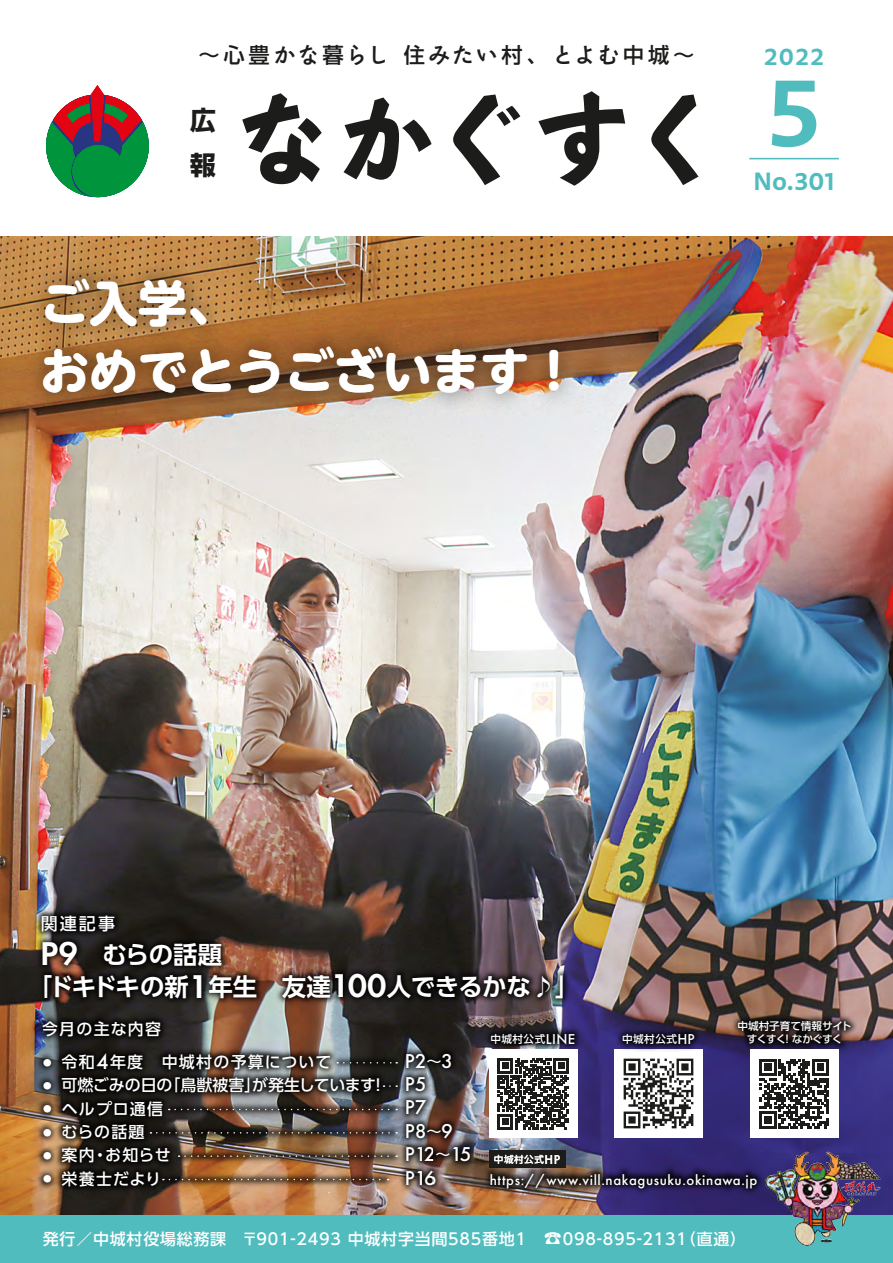
<style>
.page{position:relative;width:893px;height:1263px;background:#fff}
.page>*{position:absolute;margin:0;border:0;box-sizing:border-box;transform-origin:0 0}
.t1{font:700 97.8px "Sharoa Pro";color:#50bcbd}
.t2{font:700 48.9px/67.9px "UD Shin M Go Pr 6";color:#fff}
.t3{font:600 34.2px "Futura PT";color:#fff}
.t4{font:700 26.1px/45.2px "Shin Go Pr 6";color:#1c1c1b}
.t5{font:700 25.35px "Sharoa Pro";color:#50bcbd}
.t6{font:700 24.45px "UD Shin Go Pr 6 De";letter-spacing:-.015em;color:#fff}
.t7{font:700 24.15px "Sharoa Pro";color:#50bcbd}
.t8{font:500 22.35px "Futura PT";color:#fff}
.t9{font:500 21.3px "Shin Go Pr 6";color:#1c1c1b}
.t10{font:500 20.85px/23.4px "Futura PT";letter-spacing:-.11em;color:#fff}
.t11{font:500 16.95px "UD Shin Go Pr 6";color:#fff}
.t12{font:500 15.9px/23.4px "UD Shin Go Pr 6";letter-spacing:.05em;color:#fff}
.t13{font:500 15.9px/23.4px "UD Shin Go Pr 6";letter-spacing:.075em;color:#fff}
.t14{font:500 15.9px "UD Shin Go Pr 6";letter-spacing:.08em;color:#fff}
.t15{font:500 15.9px "UD Shin Go Pr 6";letter-spacing:-.035em;color:#fff}
.t16{font:500 14.85px "Futura PT";letter-spacing:.04em;color:#fff}
.t17{font:500 14.85px "UD Shin Go Pr 6";color:#fff}
.t18{font:500 10.65px/13.8px "UD Shin Go Pr 6";color:#fff}
.t19{font:500 9.6px "UD Shin Go Pr 6";letter-spacing:.06em;color:#fff}
.t20{font:500 8.55px "UD Shin Go Pr 6";color:#fff}
.s1{font-family:"Bokutoh N Std"}
.s2{font-family:"UD Shin Go Pr 6 De";font-weight:700;font-size:24.45px}
.s3{font-family:"Futura PT";font-size:14.85px}
.s4{font-family:"UD Shin Go Pr 6";font-size:14.85px}
.s5{font-family:"Futura PT";font-size:13.35px}
.s6{font-size:18px}
</style>
<div class="page">
<img style="left:0;top:236px;width:893px;height:979px">
<div style="left:0;top:1215px;width:893px;height:48px;background:#50bcbd"></div>
<img style="left:803px;top:1144px;width:82px;height:102px">
<img style="left:0;top:885px;width:623px;height:111px">
<img style="left:0;top:858px;width:173px;height:135px">
<svg style="left:242px;top:93px;width:80px;height:91px"></svg>
<svg style="left:344px;top:97px;width:88px;height:83px"></svg>
<svg style="left:453px;top:95px;width:67px;height:90px"></svg>
<svg style="left:651px;top:95px;width:47px;height:90px"></svg>
<svg style="left:538px;top:91px;width:87px;height:95px"></svg>
<hr style="left:749px;top:158px;width:90px;height:1px;background:#50bcbd">
<svg style="left:46px;top:85px;width:103px;height:113px"></svg>
<img style="left:0;top:996px;width:489px;height:219px">
<svg style="left:344px;top:1062px;width:53px;height:1px"></svg>
<svg style="left:384px;top:1085px;width:13px;height:2px"></svg>
<svg style="left:163px;top:1179px;width:226px;height:1px"></svg>
<svg style="left:179px;top:1155px;width:218px;height:2px"></svg>
<svg style="left:157px;top:1132px;width:240px;height:1px"></svg>
<svg style="left:169px;top:1109px;width:228px;height:1px"></svg>
<img style="left:615px;top:1104px;width:88px;height:12px">
<img style="left:632px;top:978px;width:49px;height:126px">
<img style="left:434px;top:977px;width:198px;height:127px">
<img style="left:681px;top:964px;width:212px;height:140px">
<img style="left:433px;top:1116px;width:381px;height:129px">
<div style="left:489px;top:1150px;width:76px;height:18px;background:#1c1c1b"></div>
<img style="left:0;top:236px;width:633px;height:226px">
<div style="left:750px;top:1049px;width:88px;height:89px;background:#fff"></div>
<svg style="left:760px;top:1059px;width:69px;height:69px"></svg>
<div style="left:489px;top:1049px;width:88px;height:89px;background:#fff"></div>
<svg style="left:498px;top:1058px;width:71px;height:71px"></svg>
<h3 class="t9" style="left:199px;top:37px;width:192px">～心豊<span class="s1">かな</span>暮<span class="s1">らし</span></h3>
<h3 class="t4" style="left:190px;top:97px;width:27px">広報</h3>
<h3 class="t9" style="left:404px;top:37px;width:292px">住<span class="s1">みたい</span>村、<span class="s1">とよむ</span>中城~</h3>
<h2 class="t2" style="left:40px;top:266px;width:539px">ご入学、<br>おめでとうございます!</h2>
<h3 class="t7" style="left:764px;top:35px;width:62px">2022</h3>
<h1 class="t1" style="left:766px;top:27px;width:57px">5</h1>
<h3 class="t5" style="left:754px;top:159px;width:84px">No.301</h3>
<p class="t11" style="left:41px;top:909px;width:76px">関連記事</p>
<h3 class="t3" style="left:40px;top:932px;width:64px"><span class="s2">　</span>9 P</h3>
<h3 class="t6" style="left:102px;top:934px;width:121px">むらの話題</h3>
<h3 class="t3" style="left:331px;top:964px;width:57px">100</h3>
<h3 class="t6" style="left:209px;top:966px;width:124px">年生　友達</h3>
<h3 class="t6" style="left:28px;top:966px;width:163px">「ドキドキの新</h3>
<h3 class="t6" style="left:387px;top:966px;width:194px">人できるかな♪「</h3>
<h3 class="t3" style="left:189px;top:965px;width:21px">1</h3>
<p class="t13" style="left:42px;top:1017px;width:120px">今月の主な内容</p>
<p class="t18" style="left:490px;top:1032px;width:86px">中城村公式<span class="s3">LINE</span></p>
<p class="t18" style="left:622px;top:1032px;width:74px">中城村公式<span class="s3">HP</span></p>
<p class="t18" style="left:782px;top:1018px;width:72px;text-indent:-44px">中城村子育て情報サイト！なかぐすく</p>
<p class="t18" style="left:747px;top:1032px;width:41px">すくすく</p>
<p class="t20" style="left:43px;top:1055px;width:10px">●</p>
<p class="t20" style="left:43px;top:1079px;width:10px">●</p>
<p class="t20" style="left:43px;top:1102px;width:10px">●</p>
<p class="t20" style="left:43px;top:1125px;width:10px">●</p>
<p class="t20" style="left:43px;top:1149px;width:10px">●</p>
<p class="t20" style="left:43px;top:1172px;width:10px">●</p>
<h3 class="t8" style="left:96px;top:1048px;width:14px">4</h3>
<p class="t14" style="left:110px;top:1049px;width:223px">年度　中城村の予算について</p>
<p class="t12" style="left:62px;top:1049px;width:35px">令和</p>
<p class="t12" style="left:62px;top:1073px;width:112px">可燃ごみの日のヘルプロ通信むらの話題</p>
<p class="t12" style="left:105px;top:1143px;width:67px">お知らせ</p>
<p class="t15" style="left:252px;top:1072px;width:125px">が発生しています</p>
<p class="t12" style="left:165px;top:1073px;width:97px">「鳥獣被害」</p>
<p class="t12" style="left:370px;top:1073px;width:17px">!</p>
<p class="t13" style="left:62px;top:1143px;width:101px">案内<br>栄養士だより</p>
<p class="t12" style="left:92px;top:1143px;width:17px">・</p>
<h3 class="t10" style="left:405px;top:1049px;width:50px"><span class="s4">~</span>2 P 3</h3>
<h3 class="t10" style="left:405px;top:1072px;width:23px">5P</h3>
<h3 class="t10" style="left:405px;top:1096px;width:23px">7P</h3>
<h3 class="t10" style="left:405px;top:1119px;width:50px"><span class="s4">~</span>8 P 9</h3>
<h3 class="t10" style="left:405px;top:1142px;width:33px">P12<br>P16</h3>
<h3 class="t10" style="left:450px;top:1142px;width:23px">15</h3>
<p class="t17" style="left:436px;top:1143px;width:16px">~</p>
<p class="t19" style="left:494px;top:1152px;width:68px">中城村公式<span class="s5">HP</span></p>
<p class="t16" style="left:490px;top:1170px;width:269px">https://www.vill.nakagusuku.okinawa j p.</p>
<p class="t12" style="left:43px;top:1226px;width:646px">発行／中城村役場総務課　〒901-2493 中城村字当間585番地1　<span class="s6">☎</span>098-895-2131</p>
<p class="t12" style="left:680px;top:1226px;width:68px">（直通(</p>
</div>
